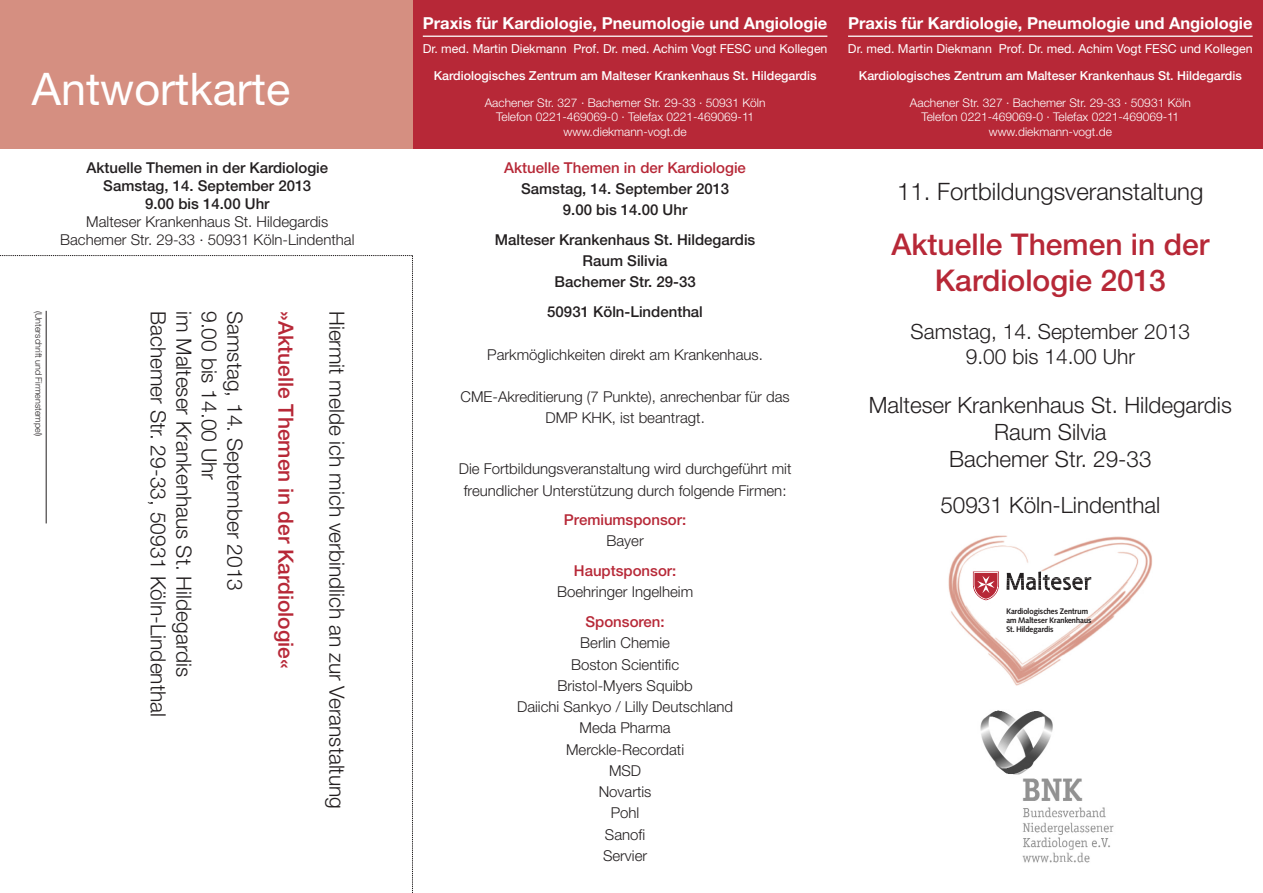
<style>
.page{position:relative;width:1263px;height:893px;background:#fff}
.page>*{position:absolute;margin:0;border:0;box-sizing:border-box;transform-origin:0 0}
.t1{font:45px "Helvetica Neue";color:#fff}
.t2{font:500 30px/36px "Helvetica Neue";color:#b72837;text-align:center}
.t3{font:300 24px "Helvetica Neue";color:#231f20}
.t4{font:300 22.5px/27px "Helvetica Neue";color:#231f20;text-align:center}
.t5{font:300 21px/25.2px "Helvetica Neue";color:#231f20;text-align:center}
.t6{font:500 21px "Helvetica Neue";color:#b72837}
.t7{font:700 16.5px "Helvetica Neue";color:#fff}
.t8{font:300 15px/21.3px "Helvetica Neue";color:#231f20;text-align:center}
.t9{font:500 15px/21.3px "Helvetica Neue";color:#231f20;text-align:center}
.t10{font:500 15px "Helvetica Neue";color:#b72837}
.t11{font:12.3px "Helvetica Neue";color:#fff}
.t12{font:500 12.3px "Helvetica Neue";color:#fff}
.t13{font:300 12px/14.2px "Helvetica Neue";color:#fff;text-align:center}
.t14{font:300 9px "Helvetica Neue";color:#231f20}
.t15{font:700 8.1px/9.3px "Malteser Syntax";letter-spacing:.01em;color:#231f20}
</style>
<div class="page">
<div style="left:412px;top:0;width:851px;height:149px;background:#b72837"></div>
<div style="left:0;top:0;width:412px;height:149px;background:#d58f81"></div>
<svg style="left:0;top:255px;width:413px;height:638px"></svg>
<hr style="left:848px;top:36px;width:405px;height:1px;background:#fff">
<hr style="left:423px;top:36px;width:404px;height:1px;background:#fff">
<img style="left:948px;top:535px;width:205px;height:151px">
<svg style="left:1006px;top:571px;width:85px;height:19px"></svg>
<svg style="left:973px;top:571px;width:26px;height:29px"></svg>
<img style="left:980px;top:710px;width:134px;height:153px">
<hr style="left:46px;top:311px;width:1px;height:212px;background:#231f20">
<h1 class="t1" style="left:32px;top:73px;width:260px">Antwortkarte</h1>
<p class="t9" style="left:86px;top:160px;width:243px;line-height:18px">Aktuelle Themen in der Kardiologie<br>Samstag, 14. September 2013<br>9.00 bis 14.00 Uhr</p>
<p class="t8" style="left:60px;top:214px;width:296px;line-height:18px">Malteser Krankenhaus St. Hildegardis<br>Bachemer Str. 29-33 · 50931 Köln-Lindenthal</p>
<p class="t14" style="left:42px;top:311px;width:127px;rotate:90deg">(Unterschrift und Firmenstempel)</p>
<h3 class="t5" style="left:169px;top:311px;width:408px;rotate:90deg">Bachemer Str. 29-33, 50931 Köln-Lindenthal</h3>
<h3 class="t5" style="left:194px;top:311px;width:367px;rotate:90deg">im Malteser Krankenhaus St. Hildegardis</h3>
<h3 class="t5" style="left:220px;top:311px;width:171px;rotate:90deg">9.00 bis 14.00 Uhr</h3>
<h3 class="t5" style="left:245px;top:311px;width:281px;rotate:90deg">Samstag, 14. September 2013</h3>
<h3 class="t6" style="left:293px;top:311px;width:359px;rotate:90deg">»Aktuelle Themen in der Kardiologie«</h3>
<h3 class="t5" style="left:348px;top:311px;width:500px;rotate:90deg">Hiermit melde ich mich verbindlich an zur Veranstaltung</h3>
<p class="t7" style="left:423px;top:17px;width:406px">Praxis für Kardiologie, Pneumologie und Angiologie</p>
<p class="t11" style="left:423px;top:44px;width:406px">Dr. med. Martin Diekmann Prof. Dr. med. Achim Vogt FESC und Kollegen</p>
<p class="t12" style="left:434px;top:71px;width:384px">Kardiologisches Zentrum am Malteser Krankenhaus St. Hildegardis</p>
<p class="t13" style="left:485px;top:97px;width:282px">Aachener Str. 327 · Bachemer Str. 29-33 · 50931 Köln<br>Telefon 0221-469069-0 · Telefax 0221-469069-11 www.diekmann-vogt.de</p>
<p class="t10" style="left:504px;top:162px;width:243px">Aktuelle Themen in der Kardiologie</p>
<p class="t9" style="left:521px;top:179px;width:209px">Samstag, 14. September 2013<br>9.00 bis 14.00 Uhr</p>
<p class="t9" style="left:495px;top:230px;width:262px">Malteser Krankenhaus St. Hildegardis<br>Raum Silivia<br>Bachemer Str. 29-33</p>
<p class="t9" style="left:547px;top:303px;width:157px">50931 Köln-Lindenthal</p>
<p class="t8" style="left:487px;top:345px;width:277px">Parkmöglichkeiten direkt am Krankenhaus.</p>
<p class="t8" style="left:460px;top:387px;width:331px">CME-Akreditierung (7 Punkte), anrechenbar für das<br>DMP KHK, ist beantragt.</p>
<p class="t8" style="left:459px;top:460px;width:334px">Die Fortbildungsveranstaltung wird durchgeführt mit freundlicher Unterstützung durch folgende Firmen:</p>
<p class="t10" style="left:564px;top:514px;width:124px">Premiumsponsor:</p>
<p class="t8" style="left:606px;top:532px;width:39px">Bayer</p>
<p class="t10" style="left:574px;top:565px;width:104px">Hauptsponsor:</p>
<p class="t8" style="left:557px;top:583px;width:138px">Boehringer Ingelheim</p>
<p class="t10" style="left:585px;top:616px;width:81px">Sponsoren:</p>
<p class="t8" style="left:517px;top:634px;width:218px">Berlin Chemie<br>Boston Scientific<br>Bristol-Myers Squibb<br>Daiichi Sankyo / Lilly Deutschland<br>Meda Pharma<br>Merckle-Recordati<br>MSD<br>Novartis<br>Pohl<br>Sanofi<br>Servier</p>
<p class="t7" style="left:848px;top:17px;width:406px">Praxis für Kardiologie, Pneumologie und Angiologie</p>
<p class="t11" style="left:848px;top:44px;width:406px">Dr. med. Martin Diekmann Prof. Dr. med. Achim Vogt FESC und Kollegen</p>
<p class="t12" style="left:859px;top:71px;width:384px">Kardiologisches Zentrum am Malteser Krankenhaus St. Hildegardis</p>
<p class="t13" style="left:910px;top:97px;width:282px">Aachener Str. 327 · Bachemer Str. 29-33 · 50931 Köln<br>Telefon 0221-469069-0 · Telefax 0221-469069-11 www.diekmann-vogt.de</p>
<h3 class="t3" style="left:897px;top:183px;width:308px">11. Fortbildungsveranstaltung</h3>
<h2 class="t2" style="left:891px;top:229px;width:319px">Aktuelle Themen in der<br>Kardiologie 2013</h2>
<h3 class="t5" style="left:911px;top:321px;width:281px">Samstag, 14. September 2013<br>9.00 bis 14.00 Uhr</h3>
<h3 class="t4" style="left:869px;top:394px;width:364px">Malteser Krankenhaus St. Hildegardis<br>Raum Silvia<br>Bachemer Str. 29-33</h3>
<h3 class="t4" style="left:940px;top:494px;width:222px">50931 Köln-Lindenthal</h3>
<p class="t15" style="left:1006px;top:607px;width:87px">Kardiologisches Zentrum am Malteser Krankenhaus<br>St. Hildegardis</p>
</div>
